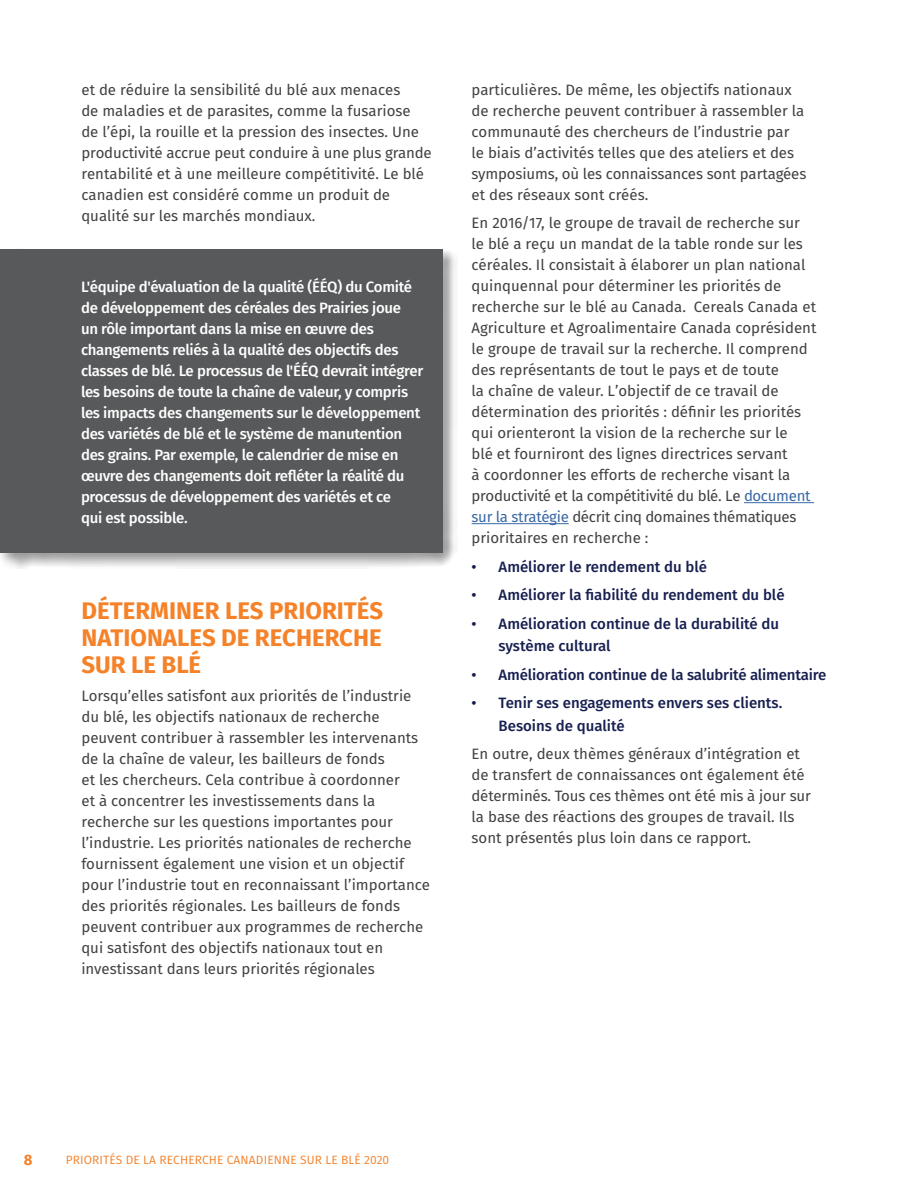
<style>
.page{position:relative;width:918px;height:1188px;background:#fff}
.page>*{position:absolute;margin:0;border:0;box-sizing:border-box;transform-origin:0 0}
.ORG-Header{font:700 24px/27px "Fira Sans";color:#f58229;text-align:justify}
.BODYCOPY{font:15px/21px "Fira Sans";color:#414042}
.NEW_CALLOUT_FR{font:500 15px/21px "Fira Sans";letter-spacing:-.02em;color:#fff}
.t1{font:500 15px/22.5px "Fira Sans";color:#171f50}
.t2{font:700 15px "Fira Sans";color:#f48129}
.t3{font:12px "Fira Sans";letter-spacing:.01em;color:#f48129}
.s1{color:#3a68a5}
</style>
<div class="page">
<hr style="left:744px;top:502px;width:70px;height:1px;background:#3a68a5">
<hr style="left:472px;top:523px;width:97px;height:1px;background:#3a68a5">
<div style="left:0;top:248px;width:458px;height:321px;background:#000;opacity:.4"></div>
<div style="left:0;top:249px;width:442px;height:304px;background:#58595b"></div>
<p class="BODYCOPY" style="left:81px;top:79px;width:352px">et de réduire la sensibilité du blé aux menaces<br>de maladies et de parasites, comme la fusariose<br>de l’épi, la rouille et la pression des insectes. Une productivité accrue peut conduire à une plus grande rentabilité et à une meilleure compétitivité. Le blé canadien est considéré comme un produit de qualité sur les marchés mondiaux.</p>
<p class="NEW_CALLOUT_FR" style="left:81px;top:276px;width:344px">L'équipe d'évaluation de la qualité (ÉÉQ) du Comité de développement des céréales des Prairies joue<br>un rôle important dans la mise en œuvre des changements reliés à la qualité des objectifs des classes de blé. Le processus de l'ÉÉQ devrait intégrer les besoins de toute la chaîne de valeur, y compris les impacts des changements sur le développement des variétés de blé et le système de manutention des grains. Par exemple, le calendrier de mise en œuvre des changements doit refléter la réalité du processus de développement des variétés et ce<br>qui est possible.</p>
<p class="ORG-Header" style="left:82px;top:597px;width:303px">DÉTERMINER LES PRIORITÉS NATIONALES DE RECHERCHE SUR LE BLÉ</p>
<p class="BODYCOPY" style="left:81px;top:686px;width:350px">Lorsqu’elles satisfont aux priorités de l’industrie du blé, les objectifs nationaux de recherche peuvent contribuer à rassembler les intervenants de la chaîne de valeur, les bailleurs de fonds<br>et les chercheurs. Cela contribue à coordonner<br>et à concentrer les investissements dans la recherche sur les questions importantes pour l’industrie. Les priorités nationales de recherche fournissent également une vision et un objectif pour l’industrie tout en reconnaissant l’importance des priorités régionales. Les bailleurs de fonds peuvent contribuer aux programmes de recherche qui satisfont des objectifs nationaux tout en investissant dans leurs priorités régionales</p>
<p class="BODYCOPY" style="left:472px;top:79px;width:336px">particulières. De même, les objectifs nationaux de recherche peuvent contribuer à rassembler la communauté des chercheurs de l’industrie par<br>le biais d’activités telles que des ateliers et des symposiums, où les connaissances sont partagées et des réseaux sont créés.</p>
<p class="BODYCOPY" style="left:472px;top:212px;width:346px">En 2016/17, le groupe de travail de recherche sur<br>le blé a reçu un mandat de la table ronde sur les céréales. Il consistait à élaborer un plan national quinquennal pour déterminer les priorités de recherche sur le blé au Canada. Cereals Canada et Agriculture et Agroalimentaire Canada coprésident le groupe de travail sur la recherche. Il comprend des représentants de tout le pays et de toute<br>la chaîne de valeur. L’objectif de ce travail de détermination des priorités : définir les priorités qui orienteront la vision de la recherche sur le<br>blé et fourniront des lignes directrices servant<br>à coordonner les efforts de recherche visant la productivité et la compétitivité du blé. Le <span class="s1">document sur la stratégie</span> décrit cinq domaines thématiques prioritaires en recherche :</p>
<p class="t1" style="left:472px;top:554px;width:237px">• Améliorer le rendement du blé</p>
<p class="t1" style="left:472px;top:583px;width:314px">• Améliorer la fiabilité du rendement du blé</p>
<p class="t1" style="left:499px;top:611px;width:282px;text-indent:-27px">• Amélioration continue de la durabilité du système cultural</p>
<p class="t1" style="left:472px;top:662px;width:356px">• Amélioration continue de la salubrité alimentaire</p>
<p class="t1" style="left:499px;top:691px;width:285px;text-indent:-27px">• Tenir ses engagements envers ses clients.<br>Besoins de qualité</p>
<p class="BODYCOPY" style="left:472px;top:743px;width:341px">En outre, deux thèmes généraux d’intégration et de transfert de connaissances ont également été déterminés. Tous ces thèmes ont été mis à jour sur la base des réactions des groupes de travail. Ils sont présentés plus loin dans ce rapport.</p>
<p class="t2" style="left:24px;top:1149px;width:10px">8</p>
<p class="t3" style="left:66px;top:1151px;width:325px">PRIORITÉS DE LA RECHERCHE CANADIENNE SUR LE BLÉ 2020</p>
</div>
